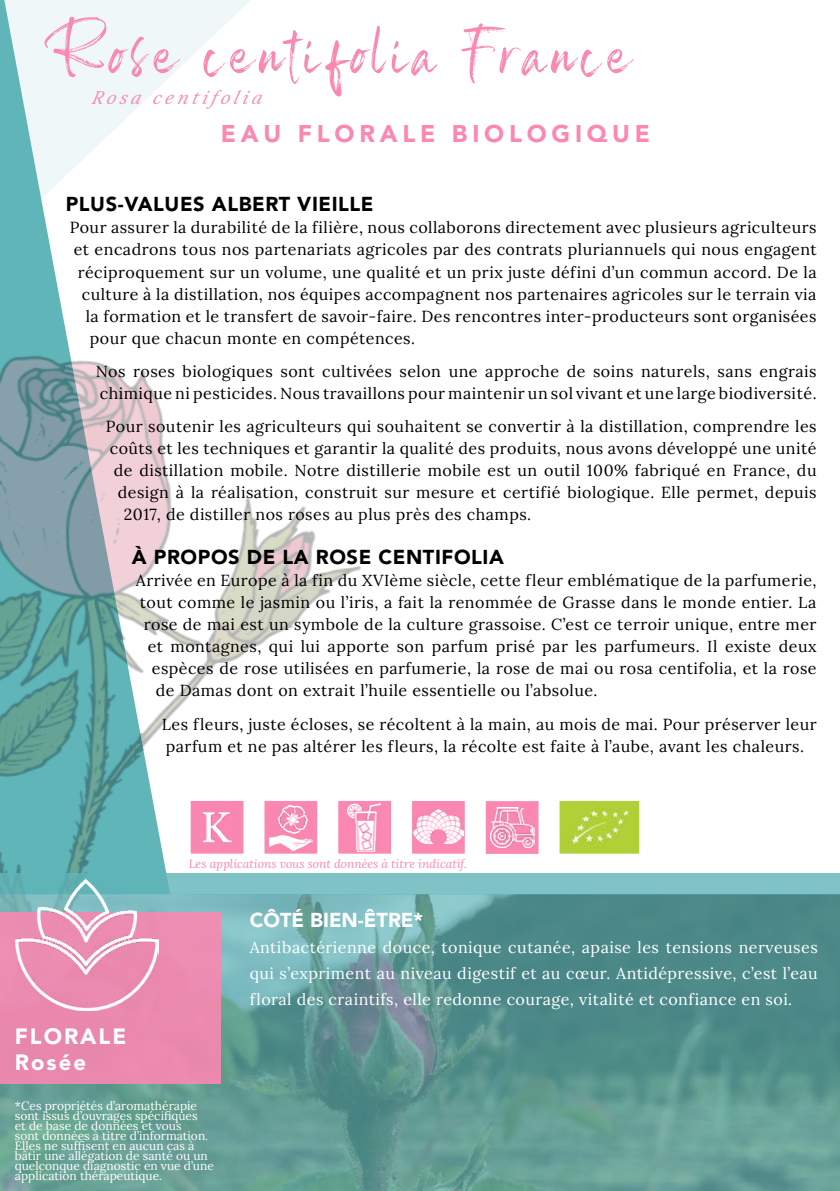
<style>
.page{position:relative;width:840px;height:1191px;background:#fff}
.page>*{position:absolute;margin:0;border:0;box-sizing:border-box;transform-origin:0 0}
.Produit_Titre_FP{font:80px "Sail Royal Manuscrit";letter-spacing:.05em;color:#fb88b1}
.Type_extrait_Titre_F{font:900 24px "Avenir";letter-spacing:.2em;color:#fb88b1}
.FO_SFO{font:900 22px "Avenir";letter-spacing:.09em;color:#fff}
.TItres_textes_fiches{font:900 20px "Avenir";letter-spacing:.03em;color:#000}
.TItres_textes_fiches-2{font:900 20px "Avenir";color:#fff}
.Nom_botanique_Titre{font:italic 18px "Lora";color:#fb88b1}
.Texte_fiches_produit{font:16px/22px "Lora";letter-spacing:.03em;color:#000}
.Texte_fiches_produit-2{font:16px/26px "Lora";letter-spacing:.03em;color:#fff;text-align:justify}
.t1{font:12px/10px "Lora";color:#fff}
.t2{font:italic 12px "Lora";color:#fb88b1}
</style>
<div class="page">
<img style="left:0;top:501px;width:377px;height:373px">
<svg style="left:0;top:874px;width:839px;height:21px;background:#7bc0c4"></svg>
<svg style="left:0;top:0;width:251px;height:501px"></svg>
<img style="left:560px;top:802px;width:78px;height:50px">
<div style="left:557px;top:799px;width:84px;height:56px;border:2px solid #fff"></div>
<img style="left:192px;top:802px;width:50px;height:50px">
<div style="left:189px;top:799px;width:56px;height:56px;border:2px solid #fff"></div>
<div style="left:337px;top:800px;width:55px;height:54px;background:#fb88b1"></div>
<img style="left:347px;top:803px;width:33px;height:48px">
<div style="left:336px;top:799px;width:57px;height:56px;border:2px solid #fff"></div>
<div style="left:263px;top:800px;width:55px;height:54px;background:#fb88b1"></div>
<img style="left:269px;top:805px;width:43px;height:45px">
<div style="left:262px;top:799px;width:57px;height:56px;border:2px solid #fff"></div>
<svg style="left:0;top:895px;width:839px;height:296px;background:#5e9893"></svg>
<div style="left:0;top:912px;width:221px;height:171px;background:#ea89ad"></div>
<img style="left:15px;top:879px;width:144px;height:131px">
<div style="left:484px;top:800px;width:55px;height:55px;background:#fb88b1"></div>
<img style="left:490px;top:807px;width:43px;height:40px">
<div style="left:483px;top:799px;width:57px;height:57px;border:2px solid #fff"></div>
<div style="left:411px;top:800px;width:54px;height:54px;background:#fb88b1"></div>
<img style="left:413px;top:809px;width:50px;height:34px">
<div style="left:410px;top:799px;width:56px;height:56px;border:2px solid #fff"></div>
<p class="Produit_Titre_FP" style="left:54px;top:7px;width:577px">Rose centifolia France</p>
<p class="Nom_botanique_Titre" style="left:91px;top:85px;width:180px">Rosa centifolia</p>
<p class="Type_extrait_Titre_F" style="left:221px;top:119px;width:430px">EAU FLORALE BIOLOGIQUE</p>
<p class="TItres_textes_fiches" style="left:66px;top:192px;width:309px">PLUS-VALUES ALBERT VIEILLE</p>
<p class="Texte_fiches_produit" style="left:70px;top:216px;width:747px">Pour assurer la durabilité de la filière, nous collaborons directement avec plusieurs agriculteurs</p>
<p class="Texte_fiches_produit" style="left:74px;top:238px;width:744px">et encadrons tous nos partenariats agricoles par des contrats pluriannuels qui nous engagent</p>
<p class="Texte_fiches_produit" style="left:78px;top:260px;width:740px">réciproquement sur un volume, une qualité et un prix juste défini d’un commun accord. De la</p>
<p class="Texte_fiches_produit" style="left:82px;top:282px;width:735px">culture à la distillation, nos équipes accompagnent nos partenaires agricoles sur le terrain via</p>
<p class="Texte_fiches_produit" style="left:86px;top:304px;width:731px">la formation et le transfert de savoir-faire. Des rencontres inter-producteurs sont organisées</p>
<p class="Texte_fiches_produit" style="left:90px;top:326px;width:326px">pour que chacun monte en compétences.</p>
<p class="Texte_fiches_produit" style="left:96px;top:359px;width:722px">Nos roses biologiques sont cultivées selon une approche de soins naturels, sans engrais chimique ni pesticides. Nous travaillons pour maintenir un sol vivant et une large biodiversité.</p>
<p class="Texte_fiches_produit" style="left:106px;top:414px;width:712px">Pour soutenir les agriculteurs qui souhaitent se convertir à la distillation, comprendre les</p>
<p class="Texte_fiches_produit" style="left:110px;top:436px;width:707px">coûts et les techniques et garantir la qualité des produits, nous avons développé une unité</p>
<p class="Texte_fiches_produit" style="left:114px;top:458px;width:703px">de distillation mobile. Notre distillerie mobile est un outil 100% fabriqué en France, du</p>
<p class="Texte_fiches_produit" style="left:118px;top:480px;width:700px">design à la réalisation, construit sur mesure et certifié biologique. Elle permet, depuis</p>
<p class="Texte_fiches_produit" style="left:124px;top:502px;width:408px">2017, de distiller nos roses au plus près des champs.</p>
<p class="TItres_textes_fiches" style="left:132px;top:545px;width:373px">À PROPOS DE LA ROSE CENTIFOLIA</p>
<p class="Texte_fiches_produit" style="left:136px;top:568px;width:682px">Arrivée en Europe à la fin du XVIème siècle, cette fleur emblématique de la parfumerie,</p>
<p class="Texte_fiches_produit" style="left:140px;top:590px;width:677px">tout comme le jasmin ou l’iris, a fait la renommée de Grasse dans le monde entier. La</p>
<p class="Texte_fiches_produit" style="left:144px;top:612px;width:673px">rose de mai est un symbole de la culture grassoise. C’est ce terroir unique, entre mer</p>
<p class="Texte_fiches_produit" style="left:148px;top:634px;width:670px">et montagnes, qui lui apporte son parfum prisé par les parfumeurs. Il existe deux</p>
<p class="Texte_fiches_produit" style="left:152px;top:656px;width:666px">espèces de rose utilisées en parfumerie, la rose de mai ou rosa centifolia, et la rose</p>
<p class="Texte_fiches_produit" style="left:156px;top:678px;width:443px">de Damas dont on extrait l’huile essentielle ou l’absolue.</p>
<p class="Texte_fiches_produit" style="left:162px;top:712px;width:656px">Les fleurs, juste écloses, se récoltent à la main, au mois de mai. Pour préserver leur parfum et ne pas altérer les fleurs, la récolte est faite à l’aube, avant les chaleurs.</p>
<p class="t2" style="left:189px;top:856px;width:279px">Les applications vous sont données à titre indicatif.</p>
<p class="FO_SFO" style="left:15px;top:1022px;width:113px">FLORALE</p>
<p class="FO_SFO" style="left:15px;top:1048px;width:73px">Rosée</p>
<p class="t1" style="left:15px;top:1099px;width:200px">*Ces propriétés d’aromathérapie sont issus d’ouvrages spécifiques<br>et de base de données et vous<br>sont données à titre d’information.<br>Elles ne suffisent en aucun cas à bâtir une allégation de santé ou un quelconque diagnostic en vue d’une application thérapeutique.</p>
<p class="TItres_textes_fiches-2" style="left:249px;top:908px;width:175px">CÔTÉ BIEN-ÊTRE*</p>
<p class="Texte_fiches_produit-2" style="left:249px;top:933px;width:569px">Antibactérienne douce, tonique cutanée, apaise les tensions nerveuses qui s’expriment au niveau digestif et au cœur. Antidépressive, c’est l’eau floral des craintifs, elle redonne courage, vitalité et confiance en soi.</p>
</div>
